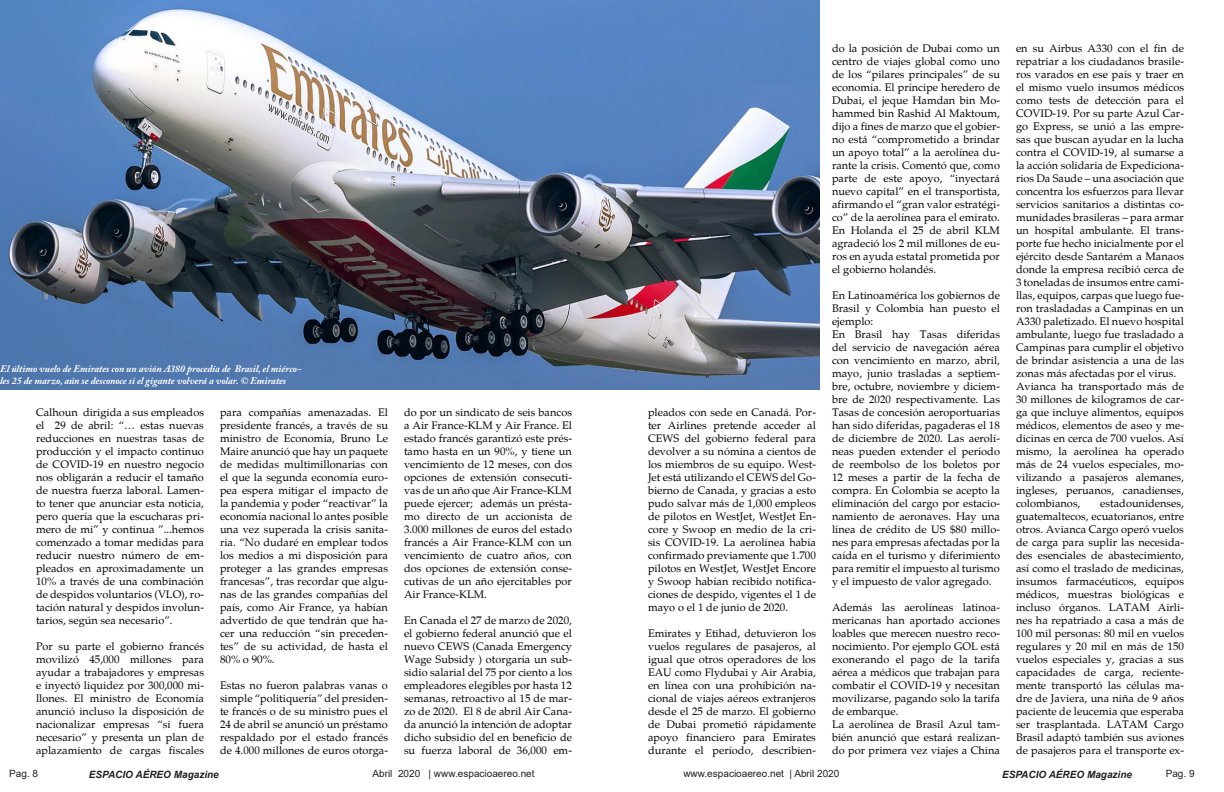
<style>
.page{position:relative;width:1224px;height:792px;background:#fff}
.page>*{position:absolute;margin:0;border:0;box-sizing:border-box;transform-origin:0 0}
.Texto_general{font:11px/13px "Palatino";color:#0b090c;text-align:justify}
.Pie_de_foto{font:italic 700 10px/12px "Adobe Caslon Pro";color:#fff}
.t1{font:10px "Arial";color:#231f20}
.t2{font:italic 700 10px "Arial";color:#231f20}
</style>
<div class="page">
<img style="left:0;top:0;width:820px;height:390px">
<p class="Pie_de_foto" style="left:0;top:363px;width:303px">El último vuelo de Emirates con un avión A380 procedía de Brasil, el miérco&shy;les 25 de marzo, aún se desconoce si el gigante volverá a volar. © Emirates</p>
<p class="Texto_general" style="left:36px;top:405px;width:170px">Calhoun dirigida a sus empleados el 29 de abril: “… estas nuevas reducciones en nuestras tasas de producción y el impacto continuo de COVID-19 en nuestro negocio nos obligarán a reducir el tamaño de nuestra fuerza laboral. Lamen&shy;to tener que anunciar esta noticia, pero quería que la escucharas pri&shy;mero de mi” y continua ”...hemos comenzado a tomar medidas para reducir nuestro número de em&shy;pleados en aproximadamente un 10% a través de una combinación de despidos voluntarios (VLO), ro&shy;tación natural y despidos involun&shy;tarios, según sea necesario”.</p>
<p class="Texto_general" style="left:36px;top:639px;width:170px">Por su parte el gobierno francés movilizó 45,000 millones para ayudar a trabajadores y empresas e inyectó liquidez por 300,000 mi&shy;llones. El ministro de Economía anunció incluso la disposición de nacionalizar empresas “si fuera necesario” y presenta un plan de aplazamiento de cargas fiscales</p>
<p class="Texto_general" style="left:220px;top:405px;width:170px">para compañías amenazadas. El presidente francés, a través de su ministro de Economía, Bruno Le Maire anunció que hay un paquete de medidas multimillonarias con el que la segunda economía euro&shy;pea espera mitigar el impacto de la pandemia y poder “reactivar” la economía nacional lo antes posible una vez superada la crisis sanita&shy;ria. “No dudaré en emplear todos los medios a mi disposición para proteger a las grandes empresas francesas”, tras recordar que algu&shy;nas de las grandes compañías del país, como Air France, ya habían advertido de que tendrán que ha&shy;cer una reducción “sin preceden&shy;tes” de su actividad, de hasta el 80% o 90%.</p>
<p class="Texto_general" style="left:220px;top:678px;width:170px">Estas no fueron palabras vanas o simple “politiquería” del presiden&shy;te francés o de su ministro pues el 24 de abril se anunció un préstamo respaldado por el estado francés de 4.000 millones de euros otorga-</p>
<p class="Texto_general" style="left:404px;top:405px;width:170px">do por un sindicato de seis bancos a Air France-KLM y Air France. El estado francés garantizó este prés&shy;tamo hasta en un 90%, y tiene un vencimiento de 12 meses, con dos opciones de extensión consecuti&shy;vas de un año que Air France-KLM puede ejercer; además un présta&shy;mo directo de un accionista de 3.000 millones de euros del estado francés a Air France-KLM con un vencimiento de cuatro años, con dos opciones de extensión conse&shy;cutivas de un año ejercitables por Air France-KLM.</p>
<p class="Texto_general" style="left:404px;top:613px;width:170px">En Canada el 27 de marzo de 2020, el gobierno federal anunció que el nuevo CEWS (Canada Emergency Wage Subsidy ) otorgaría un sub&shy;sidio salarial del 75 por ciento a los empleadores elegibles por hasta 12 semanas, retroactivo al 15 de mar&shy;zo de 2020. El 8 de abril Air Cana&shy;da anunció la intención de adoptar dicho subsidio del en beneficio de su fuerza laboral de 36,000 em-</p>
<p class="Texto_general" style="left:648px;top:405px;width:170px">pleados con sede en Canadá. Por&shy;ter Airlines pretende acceder al CEWS del gobierno federal para devolver a su nómina a cientos de los miembros de su equipo. West-Jet está utilizando el CEWS del Go&shy;bierno de Canada, y gracias a esto pudo salvar más de 1,000 empleos de pilotos en WestJet, WestJet En&shy;core y Swoop en medio de la cri&shy;sis COVID-19. La aerolínea había confirmado previamente que 1.700 pilotos en WestJet, WestJet Encore y Swoop habían recibido notifica&shy;ciones de despido, vigentes el 1 de mayo o el 1 de junio de 2020.</p>
<p class="Texto_general" style="left:648px;top:626px;width:170px">Emirates y Etihad, detuvieron los vuelos regulares de pasajeros, al igual que otros operadores de los EAU como Flydubai y Air Arabia, en línea con una prohibición na&shy;cional de viajes aéreos extranjeros desde el 25 de marzo. El gobierno de Dubai prometió rápidamente apoyo financiero para Emirates durante el período, describien-</p>
<p class="Texto_general" style="left:832px;top:41px;width:170px">do la posición de Dubai como un centro de viajes global como uno de los “pilares principales” de su economía. El príncipe heredero de Dubai, el jeque Hamdan bin Mo&shy;hammed bin Rashid Al Maktoum, dijo a fines de marzo que el gobier&shy;no está “comprometido a brindar un apoyo total” a la aerolínea du&shy;rante la crisis. Comentó que, como parte de este apoyo, “inyectará nuevo capital” en el transportista, afirmando el “gran valor estratégi&shy;co” de la aerolínea para el emirato.</p>
<p class="Texto_general" style="left:832px;top:223px;width:170px">En Holanda el 25 de abril KLM agradeció los 2 mil millones de eu&shy;ros en ayuda estatal prometida por el gobierno holandés.</p>
<p class="Texto_general" style="left:832px;top:288px;width:170px">En Latinoamérica los gobiernos de Brasil y Colombia han puesto el ejemplo:</p>
<p class="Texto_general" style="left:832px;top:327px;width:170px">En Brasil hay Tasas diferidas del servicio de navegación aérea con vencimiento en marzo, abril, mayo, junio trasladas a septiem&shy;bre, octubre, noviembre y diciem&shy;bre de 2020 respectivamente. Las Tasas de concesión aeroportuarias han sido diferidas, pagaderas el 18 de diciembre de 2020. Las aerolí&shy;neas pueden extender el período de reembolso de los boletos por 12 meses a partir de la fecha de compra. En Colombia se acepto la eliminación del cargo por estacio&shy;namiento de aeronaves. Hay una línea de crédito de US $80 millo&shy;nes para empresas afectadas por la caída en el turismo y diferimiento para remitir el impuesto al turismo y el impuesto de valor agregado.</p>
<p class="Texto_general" style="left:832px;top:600px;width:170px">Además las aerolíneas latinoa&shy;mericanas han aportado acciones loables que merecen nuestro reco&shy;nocimiento. Por ejemplo GOL está exonerando el pago de la tarifa aérea a médicos que trabajan para combatir el COVID-19 y necesitan movilizarse, pagando solo la tarifa de embarque.</p>
<p class="Texto_general" style="left:832px;top:717px;width:170px">La aerolínea de Brasil Azul tam&shy;bién anunció que estará realizan&shy;do por primera vez viajes a China</p>
<p class="Texto_general" style="left:1016px;top:41px;width:170px">en su Airbus A330 con el fin de repatriar a los ciudadanos brasile&shy;ros varados en ese país y traer en el mismo vuelo insumos médicos como tests de detección para el COVID-19. Por su parte Azul Car&shy;go Express, se unió a las empre&shy;sas que buscan ayudar en la lucha contra el COVID-19, al sumarse a la acción solidaria de Expediciona&shy;rios Da Saude – una asociación que concentra los esfuerzos para llevar servicios sanitarios a distintas co&shy;munidades brasileras – para armar un hospital ambulante. El trans&shy;porte fue hecho inicialmente por el ejército desde Santarém a Manaos donde la empresa recibió cerca de 3 toneladas de insumos entre cami&shy;llas, equipos, carpas que luego fue&shy;ron trasladadas a Campinas en un A330 paletizado. El nuevo hospital ambulante, luego fue trasladado a Campinas para cumplir el objetivo de brindar asistencia a una de las zonas más afectadas por el virus.</p>
<p class="Texto_general" style="left:1016px;top:379px;width:170px">Avianca ha transportado más de 30 millones de kilogramos de car&shy;ga que incluye alimentos, equipos médicos, elementos de aseo y me&shy;dicinas en cerca de 700 vuelos. Así mismo, la aerolínea ha operado más de 24 vuelos especiales, mo&shy;vilizando a pasajeros alemanes, ingleses, peruanos, canadienses, colombianos,</p>
<p class="Texto_general" style="left:1016px;top:496px;width:170px;text-indent:84px">estadounidenses, guatemaltecos, ecuatorianos, entre otros. Avianca Cargo operó vuelos de carga para suplir las necesida&shy;des esenciales de abastecimiento, así como el traslado de medicinas, insumos farmacéuticos, equipos médicos, muestras biológicas e incluso órganos. LATAM Airli&shy;nes ha repatriado a casa a más de 100 mil personas: 80 mil en vuelos regulares y 20 mil en más de 150 vuelos especiales y, gracias a sus capacidades de carga, reciente&shy;mente transportó las células ma&shy;dre de Javiera, una niña de 9 años paciente de leucemia que esperaba ser trasplantada. LATAM Cargo Brasil adaptó también sus aviones de pasajeros para el transporte ex-</p>
<p class="t1" style="left:9px;top:767px;width:30px">Pag. 8</p>
<p class="t2" style="left:89px;top:767px;width:132px">ESPACIO AÉREO Magazine</p>
<p class="t1" style="left:372px;top:767px;width:164px">Abril 2020 | www.espacioaereo.net</p>
<p class="t1" style="left:683px;top:767px;width:158px">www.espacioaereo.net | Abril 2020</p>
<p class="t2" style="left:1002px;top:767px;width:132px">ESPACIO AÉREO Magazine</p>
<p class="t1" style="left:1166px;top:767px;width:30px">Pag. 9</p>
</div>
